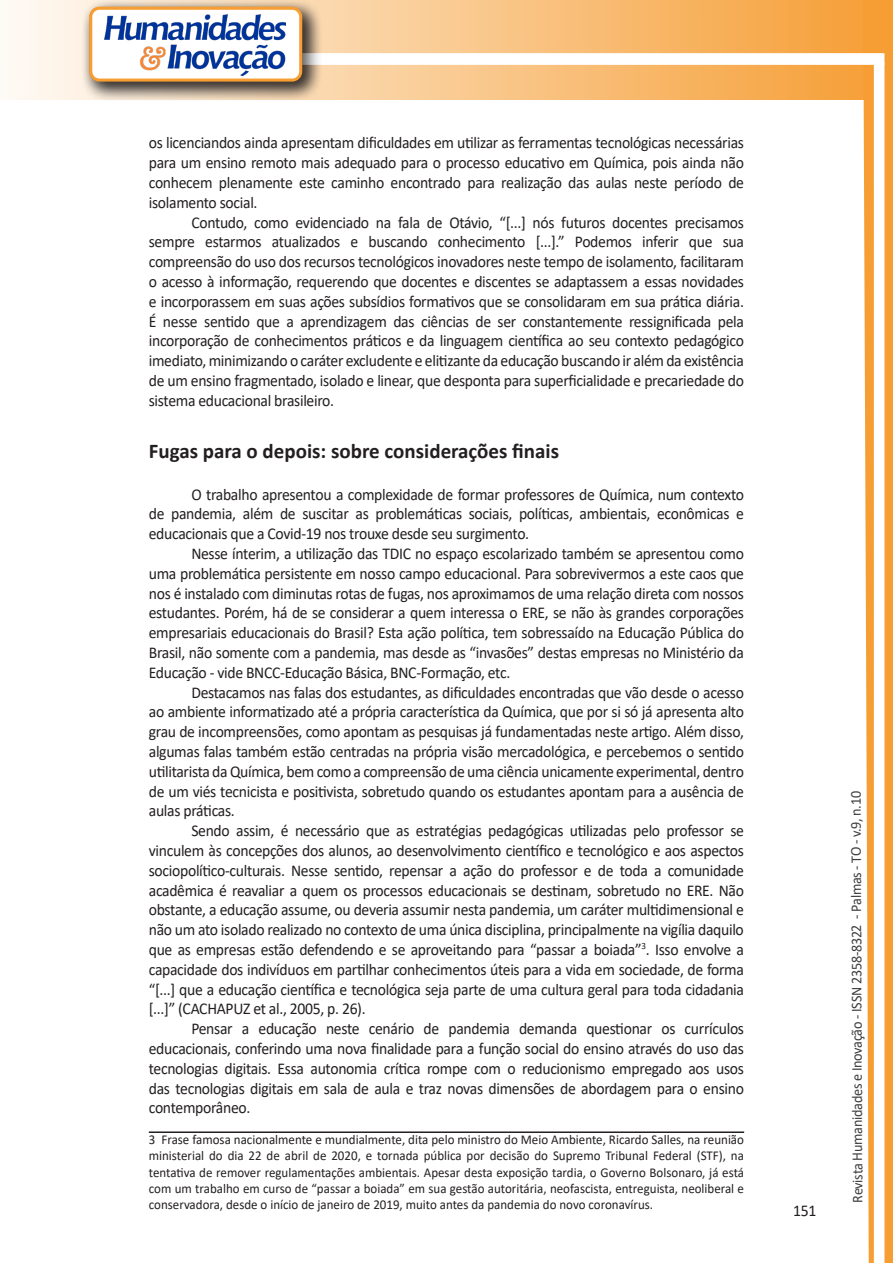
<style>
.page{position:relative;width:893px;height:1263px;background:#fff}
.page>*{position:absolute;margin:0;border:0;box-sizing:border-box;transform-origin:0 0}
.Titulo_2{font:700 21px "Calibri";color:#231f20}
.texto{font:16.5px/19.8px "Calibri";letter-spacing:-.02em;color:#231f20;text-align:justify;scale:.95 1}
.t1{font:15px "Calibri";letter-spacing:-.025em;color:#3e3e3f;scale:.95 1}
.Rodapé{font:13.5px/16.2px "Calibri";color:#231f20;text-align:justify;scale:.96 1}
</style>
<div class="page">
<svg style="left:5px;top:0;width:858px;height:100px;background:#f9c484"></svg>
<div style="left:302px;top:53px;width:582px;height:12px;background:#fff;border:2px solid #fff"></div>
<svg style="left:863px;top:0;width:30px;height:1263px"></svg>
<div style="left:81px;top:0;width:241px;height:102px;background:#231f20;opacity:.75"></div>
<svg style="left:91px;top:8px;width:210px;height:72px"></svg>
<div style="left:89px;top:7px;width:213px;height:75px;border:3px solid #f69e34;border-radius:9px"></div>
<hr style="left:149px;top:1131px;width:595px;height:2px;background:#231f20">
<p class="texto" style="left:149px;top:133px;width:628px">os licenciandos ainda apresentam dificuldades em utilizar as ferramentas tecnológicas necessárias para um ensino remoto mais adequado para o processo educativo em Química, pois ainda não conhecem plenamente este caminho encontrado para realização das aulas neste período de isolamento social.</p>
<p class="texto" style="left:149px;top:212px;width:628px;text-indent:43px">Contudo, como evidenciado na fala de Otávio, “[...] nós futuros docentes precisamos sempre estarmos atualizados e buscando conhecimento [...].” Podemos inferir que sua compreensão do uso dos recursos tecnológicos inovadores neste tempo de isolamento, facilitaram o acesso à informação, requerendo que docentes e discentes se adaptassem a essas novidades e incorporassem em suas ações subsídios formativos que se consolidaram em sua prática diária.<br>É nesse sentido que a aprendizagem das ciências de ser constantemente ressignificada pela incorporação de conhecimentos práticos e da linguagem científica ao seu contexto pedagógico imediato, minimizando o caráter excludente e elitizante da educação buscando ir além da existência de um ensino fragmentado, isolado e linear, que desponta para superficialidade e precariedade do sistema educacional brasileiro.</p>
<p class="Titulo_2" style="left:149px;top:436px;width:412px">Fugas para o depois: sobre considerações finais</p>
<p class="texto" style="left:149px;top:484px;width:628px;text-indent:43px">O trabalho apresentou a complexidade de formar professores de Química, num contexto de pandemia, além de suscitar as problemáticas sociais, políticas, ambientais, econômicas e educacionais que a Covid-19 nos trouxe desde seu surgimento.</p>
<p class="texto" style="left:149px;top:543px;width:628px;text-indent:43px">Nesse ínterim, a utilização das TDIC no espaço escolarizado também se apresentou como uma problemática persistente em nosso campo educacional. Para sobrevivermos a este caos que nos é instalado com diminutas rotas de fugas, nos aproximamos de uma relação direta com nossos estudantes. Porém, há de se considerar a quem interessa o ERE, se não às grandes corporações empresariais educacionais do Brasil? Esta ação política, tem sobressaído na Educação Pública do Brasil, não somente com a pandemia, mas desde as “invasões” destas empresas no Ministério da Educação - vide BNCC-Educação Básica, BNC-Formação, etc.</p>
<p class="texto" style="left:149px;top:682px;width:628px;text-indent:43px">Destacamos nas falas dos estudantes, as dificuldades encontradas que vão desde o acesso ao ambiente informatizado até a própria característica da Química, que por si só já apresenta alto grau de incompreensões, como apontam as pesquisas já fundamentadas neste artigo. Além disso, algumas falas também estão centradas na própria visão mercadológica, e percebemos o sentido utilitarista da Química, bem como a compreensão de uma ciência unicamente experimental, dentro de um viés tecnicista e positivista, sobretudo quando os estudantes apontam para a ausência de aulas práticas.</p>
<p class="texto" style="left:149px;top:820px;width:628px;text-indent:43px">Sendo assim, é necessário que as estratégias pedagógicas utilizadas pelo professor se vinculem às concepções dos alunos, ao desenvolvimento científico e tecnológico e aos aspectos sociopolítico-culturais. Nesse sentido, repensar a ação do professor e de toda a comunidade acadêmica é reavaliar a quem os processos educacionais se destinam, sobretudo no ERE. Não obstante, a educação assume, ou deveria assumir nesta pandemia, um caráter multidimensional e não um ato isolado realizado no contexto de uma única disciplina, principalmente na vigília daquilo que as empresas estão defendendo e se aproveitando para “passar a boiada”<sup>3</sup>. Isso envolve a capacidade dos indivíduos em partilhar conhecimentos úteis para a vida em sociedade, de forma “[...] que a educação científica e tecnológica seja parte de uma cultura geral para toda cidadania [...]” (CACHAPUZ et al., 2005, p. 26).</p>
<p class="texto" style="left:149px;top:1018px;width:628px;text-indent:43px">Pensar a educação neste cenário de pandemia demanda questionar os currículos educacionais, conferindo uma nova finalidade para a função social do ensino através do uso das tecnologias digitais. Essa autonomia crítica rompe com o reducionismo empregado aos usos das tecnologias digitais em sala de aula e traz novas dimensões de abordagem para o ensino contemporâneo.</p>
<p class="Rodapé" style="left:149px;top:1131px;width:622px">3 Frase famosa nacionalmente e mundialmente, dita pelo ministro do Meio Ambiente, Ricardo Salles, na reunião ministerial do dia 22 de abril de 2020, e tornada pública por decisão do Supremo Tribunal Federal (STF), na tentativa de remover regulamentações ambientais. Apesar desta exposição tardia, o Governo Bolsonaro, já está com um trabalho em curso de “passar a boiada” em sua gestão autoritária, neofascista, entreguista, neoliberal e conservadora, desde o início de janeiro de 2019, muito antes da pandemia do novo coronavírus.</p>
<p class="texto" style="left:793px;top:1200px;width:26px">151</p>
<p class="t1" style="left:846px;top:1203px;width:435px;rotate:-90deg">Revista Humanidades e Inovação - ISSN 2358-8322 - Palmas - TO - v.9, n.10</p>
</div>
